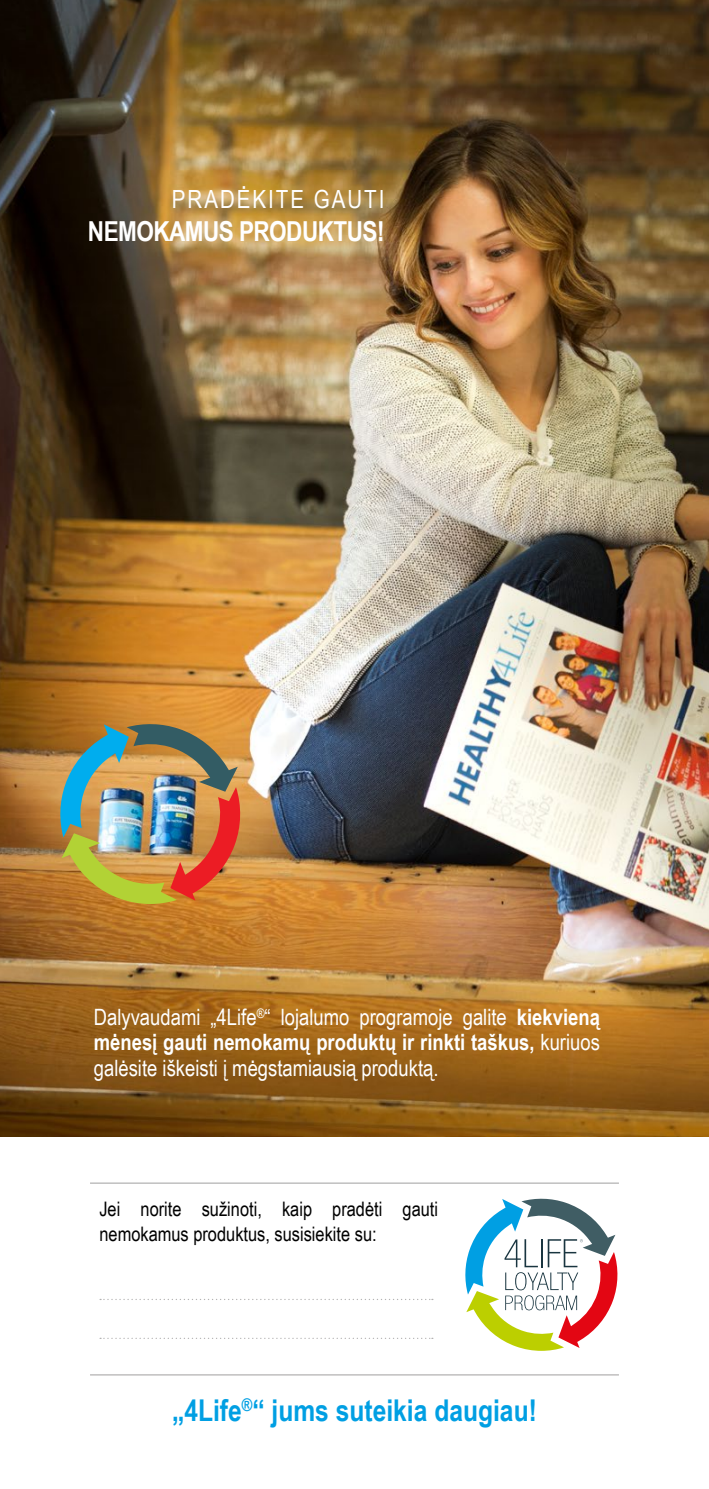
<style>
.page{position:relative;width:709px;height:1489px;background:#fff}
.page>*{position:absolute;margin:0;border:0;box-sizing:border-box;transform-origin:0 0}
.t1{font:700 30px "Arial Narrow";color:#009fe3}
.t2{font:700 27.5px "Arial Narrow";letter-spacing:-.02em;color:#fff}
.t3{font:25px "Arial Narrow";letter-spacing:.08em;color:#fff}
.t4{font:22.5px/25px "Arial Narrow";color:#fff;text-align:justify}
.t5{font:20px/25px "Arial Narrow";color:#000}
.s1{font-weight:700}
</style>
<div class="page">
<img style="left:0;top:0;width:709px;height:1136px">
<svg style="left:465px;top:1198px;width:153px;height:152px"></svg>
<img style="left:60px;top:724px;width:180px;height:179px">
<hr style="left:90px;top:1182px;width:529px;height:1px;background:#b3b2b2">
<hr style="left:90px;top:1374px;width:529px;height:1px;background:#b3b2b2">
<svg style="left:100px;top:1337px;width:333px;height:1px"></svg>
<p class="t3" style="left:172px;top:181px;width:214px">PRADĖKITE GAUTI</p>
<p class="t2" style="left:88px;top:211px;width:298px">NEMOKAMUS PRODUKTUS!</p>
<p class="t4" style="left:94px;top:1004px;width:507px">Dalyvaudami „4Life<sup>®</sup>“ lojalumo programoje galite <span class="s1">kiekvieną mėnesį gauti nemokamų produktų ir rinkti taškus,</span> kuriuos galėsite iškeisti į mėgstamiausią produktą.</p>
<p class="t5" style="left:99px;top:1195px;width:340px">Jei norite sužinoti, kaip pradėti gauti nemokamus produktus, susisiekite su:</p>
<h1 class="t1" style="left:172px;top:1387px;width:366px">„4Life<sup>®</sup>“ jums suteikia daugiau!</h1>
</div>
